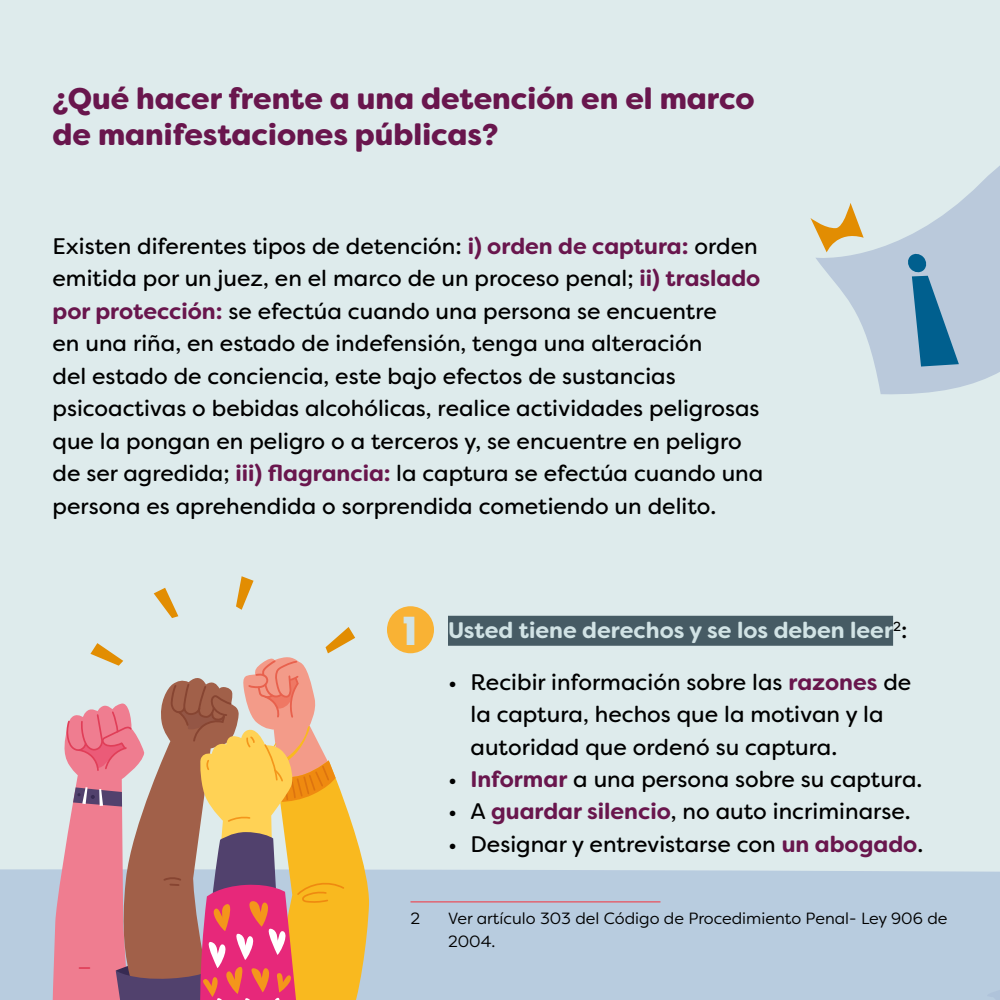
<style>
.page{position:relative;width:1000px;height:1000px;background:#deebec}
.page>*{position:absolute;margin:0;border:0;box-sizing:border-box;transform-origin:0 0}
.t1{font:800 condensed 37.5px "Futura";color:#d1e3e5}
.t2{font:900 30px/36px "Filson Soft";color:#69164d}
.t3{font:22.5px/32.5px "Filson Soft";color:#000}
.t4{font:700 22.5px "Filson Soft";color:#d1e3e5}
.t5{font:16.25px/22.5px "Filson Soft";color:#000}
.s1{font-weight:700;color:#69164d}
.s2{font-weight:400;color:#000}
</style>
<div class="page">
<div style="left:0;top:869px;width:1000px;height:131px;background:#b8ccdf"></div>
<svg style="left:987px;top:916px;width:13px;height:84px"></svg>
<svg style="left:816px;top:166px;width:184px;height:229px;fill:#bac9db"></svg>
<svg style="left:907px;top:253px;width:52px;height:114px;background:#6598b8"></svg>
<svg style="left:810px;top:203px;width:54px;height:49px"></svg>
<svg style="left:154px;top:588px;width:24px;height:30px"></svg>
<svg style="left:236px;top:576px;width:18px;height:34px"></svg>
<svg style="left:52px;top:627px;width:317px;height:373px"></svg>
<div style="left:448px;top:616px;width:445px;height:30px;background:#465b64"></div>
<hr style="left:410px;top:901px;width:250px;height:1px;background:#e9515b">
<div style="left:387px;top:606px;width:47px;height:47px;background:#f9b234;border-radius:50%"></div>
<h2 class="t2" style="left:52px;top:81px;width:704px">¿Qué hacer frente a una detención en el marco de manifestaciones públicas?</h2>
<p class="t3" style="left:52px;top:230px;width:712px">Existen diferentes tipos de detención: <span class="s1">i) orden de captura:</span> orden emitida por un juez, en el marco de un proceso penal; <span class="s1">ii) traslado por protección:</span> se efectúa cuando una persona se encuentre<br>en una riña, en estado de indefensión, tenga una alteración<br>del estado de conciencia, este bajo efectos de sustancias psicoactivas o bebidas alcohólicas, realice actividades peligrosas que la pongan en peligro o a terceros y, se encuentre en peligro de ser agredida; <span class="s1">iii) flagrancia:</span> la captura se efectúa cuando una persona es aprehendida o sorprendida cometiendo un delito.</p>
<h1 class="t1" style="left:398px;top:606px;width:24px">1</h1>
<p class="t4" style="left:410px;top:616px;width:498px"><span class="s2">1.</span> Usted tiene derechos y se los deben leer<sup>2</sup><span class="s2">:</span></p>
<p class="t3" style="left:471px;top:665px;width:442px;text-indent:-22px">• Recibir información sobre las <span class="s1">razones</span> de la captura, hechos que la motivan y la autoridad que ordenó su captura.</p>
<p class="t3" style="left:448px;top:763px;width:476px">• <span class="s1">Informar</span> a una persona sobre su captura.</p>
<p class="t3" style="left:448px;top:795px;width:464px">• A <span class="s1">guardar silencio</span>, no auto incriminarse.</p>
<p class="t3" style="left:448px;top:828px;width:477px">• Designar y entrevistarse con <span class="s1">un abogado</span>.</p>
<p class="t5" style="left:410px;top:907px;width:11px">2</p>
<p class="t5" style="left:448px;top:907px;width:501px">Ver artículo 303 del Código de Procedimiento Penal- Ley 906 de<br>2004.</p>
</div>
